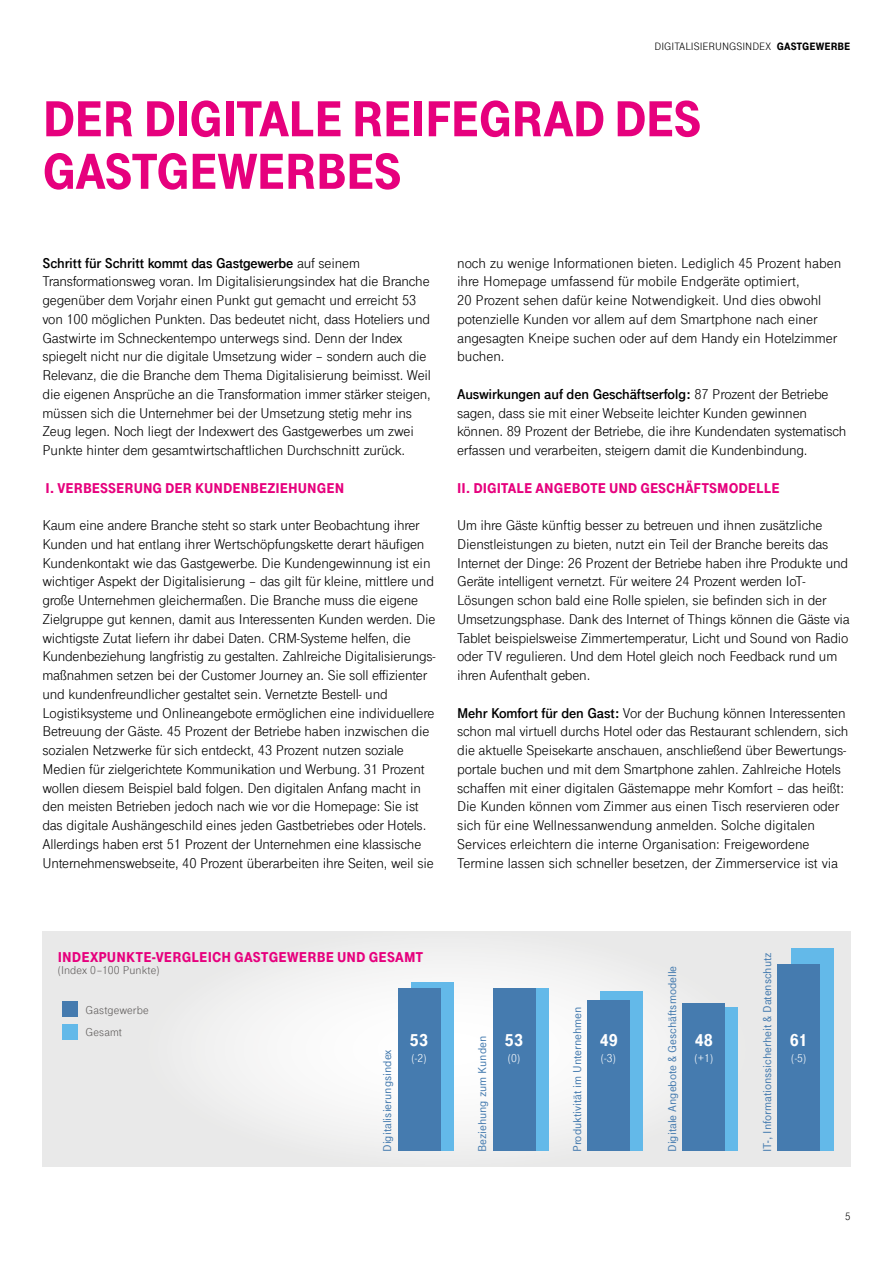
<style>
.page{position:relative;width:893px;height:1263px;background:#fff}
.page>*{position:absolute;margin:0;border:0;box-sizing:border-box;transform-origin:0 0}
.t1{font:900 52.5px/52.5px "Tele Grotesk Next";letter-spacing:-.02em;color:#e6007d}
.t2{font:900 18.15px "Tele Grotesk Next";color:#fff}
.t3{font:900 15.15px "Tele Grotesk Next";letter-spacing:.005em;color:#e6007d}
.t4{font:15px/18.8px "Tele Grotesk Next";letter-spacing:-.01em;color:#000}
.t5{font:900 15px "Tele Grotesk Next";color:#e6007d}
.t6{font:500 12px "Tele Grotesk Next";color:#457baf}
.t7{font:12px/22.6px "Tele Grotesk Next";letter-spacing:.005em;color:#615e5d}
.t8{font:12px "Tele Grotesk Next";color:#fff}
.t9{font:11.25px "Tele Grotesk Next";color:#000}
.s1{font-weight:900}
.s2{font-weight:700}
</style>
<div class="page">
<div style="left:43px;top:931px;width:807px;height:235px;background:linear-gradient(to bottom,#efefef,#efefef)"></div>
<div style="left:411px;top:982px;width:43px;height:168px;background:#63b9e9"></div>
<div style="left:791px;top:948px;width:43px;height:202px;background:#63b9e9"></div>
<div style="left:695px;top:1007px;width:43px;height:143px;background:#63b9e9"></div>
<div style="left:600px;top:991px;width:43px;height:159px;background:#63b9e9"></div>
<div style="left:506px;top:988px;width:43px;height:162px;background:#63b9e9"></div>
<div style="left:777px;top:964px;width:43px;height:186px;background:#457baf"></div>
<div style="left:587px;top:1000px;width:43px;height:150px;background:#457baf"></div>
<div style="left:398px;top:988px;width:42px;height:162px;background:#457baf"></div>
<div style="left:682px;top:1003px;width:43px;height:147px;background:#457baf"></div>
<div style="left:493px;top:988px;width:42px;height:162px;background:#457baf"></div>
<div style="left:62px;top:1001px;width:16px;height:16px;background:#457baf"></div>
<div style="left:62px;top:1024px;width:16px;height:15px;background:#63b9e9"></div>
<p class="t9" style="left:655px;top:40px;width:197px">DIGITALISIERUNGSINDEX <span class="s1">GASTGEWERBE</span></p>
<h1 class="t1" style="left:43px;top:93px;width:660px">DER DIGITALE REIFEGRAD DES<br>GASTGEWERBES</h1>
<p class="t4" style="left:43px;top:253px;width:390px"><span class="s2">Schritt für Schritt kommt das Gastgewerbe</span> auf seinem Transformationsweg voran. Im Digitalisierungsindex hat die Branche gegenüber dem Vorjahr einen Punkt gut gemacht und erreicht 53 von 100 möglichen Punkten. Das bedeutet nicht, dass Hoteliers und Gastwirte im Schneckentempo unterwegs sind. Denn der Index spiegelt nicht nur die digitale Umsetzung wider – sondern auch die Relevanz, die die Branche dem Thema Digitalisierung beimisst. Weil die eigenen Ansprüche an die Transformation immer stärker steigen, müssen sich die Unternehmer bei der Umsetzung stetig mehr ins Zeug legen. Noch liegt der Indexwert des Gastgewerbes um zwei Punkte hinter dem gesamtwirtschaftlichen Durchschnitt zurück.</p>
<p class="t5" style="left:46px;top:479px;width:300px">I. VERBESSERUNG DER KUNDENBEZIEHUNGEN</p>
<p class="t4" style="left:43px;top:516px;width:394px">Kaum eine andere Branche steht so stark unter Beobachtung ihrer Kunden und hat entlang ihrer Wertschöpfungskette derart häufigen Kundenkontakt wie das Gastgewerbe. Die Kundengewinnung ist ein wichtiger Aspekt der Digitalisierung – das gilt für kleine, mittlere und große Unternehmen gleichermaßen. Die Branche muss die eigene Zielgruppe gut kennen, damit aus Interessenten Kunden werden. Die wichtigste Zutat liefern ihr dabei Daten. CRM-Systeme helfen, die Kundenbeziehung langfristig zu gestalten. Zahlreiche Digitalisierungs&shy;maßnahmen setzen bei der Customer Journey an. Sie soll effizienter und kundenfreundlicher gestaltet sein. Vernetzte Bestell- und Logistiksysteme und Onlineangebote ermöglichen eine individuellere Betreuung der Gäste. 45 Prozent der Betriebe haben inzwischen die sozialen Netzwerke für sich entdeckt, 43 Prozent nutzen soziale Medien für zielgerichtete Kommunikation und Werbung. 31 Prozent wollen diesem Beispiel bald folgen. Den digitalen Anfang macht in den meisten Betrieben jedoch nach wie vor die Homepage: Sie ist das digitale Aushängeschild eines jeden Gastbetriebes oder Hotels.<br>Allerdings haben erst 51 Prozent der Unternehmen eine klassische Unternehmenswebseite, 40 Prozent überarbeiten ihre Seiten, weil sie</p>
<p class="t4" style="left:457px;top:253px;width:386px">noch zu wenige Informationen bieten. Lediglich 45 Prozent haben ihre Homepage umfassend für mobile Endgeräte optimiert,<br>20 Prozent sehen dafür keine Notwendigkeit. Und dies obwohl potenzielle Kunden vor allem auf dem Smartphone nach einer angesagten Kneipe suchen oder auf dem Handy ein Hotelzimmer buchen.</p>
<p class="t4" style="left:457px;top:385px;width:391px"><span class="s2">Auswirkungen auf den Geschäftserfolg:</span> 87 Prozent der Betriebe sagen, dass sie mit einer Webseite leichter Kunden gewinnen können. 89 Prozent der Betriebe, die ihre Kundendaten systematisch erfassen und verarbeiten, steigern damit die Kundenbindung.</p>
<p class="t5" style="left:457px;top:479px;width:324px">II. DIGITALE ANGEBOTE UND GESCHÄFTSMODELLE</p>
<p class="t4" style="left:457px;top:516px;width:394px">Um ihre Gäste künftig besser zu betreuen und ihnen zusätzliche Dienstleistungen zu bieten, nutzt ein Teil der Branche bereits das Internet der Dinge: 26 Prozent der Betriebe haben ihre Produkte und Geräte intelligent vernetzt. Für weitere 24 Prozent werden IoT-Lösungen schon bald eine Rolle spielen, sie befinden sich in der Umsetzungsphase. Dank des Internet of Things können die Gäste via Tablet beispielsweise Zimmertemperatur, Licht und Sound von Radio oder TV regulieren. Und dem Hotel gleich noch Feedback rund um ihren Aufenthalt geben.</p>
<p class="t4" style="left:457px;top:703px;width:393px"><span class="s2">Mehr Komfort für den Gast:</span> Vor der Buchung können Interessenten schon mal virtuell durchs Hotel oder das Restaurant schlendern, sich die aktuelle Speisekarte anschauen, anschließend über Bewertungs&shy;portale buchen und mit dem Smartphone zahlen. Zahlreiche Hotels schaffen mit einer digitalen Gästemappe mehr Komfort – das heißt:<br>Die Kunden können vom Zimmer aus einen Tisch reservieren oder sich für eine Wellnessanwendung anmelden. Solche digitalen Services erleichtern die interne Organisation: Freigewordene Termine lassen sich schneller besetzen, der Zimmerservice ist via</p>
<p class="t3" style="left:58px;top:948px;width:367px">INDEXPUNKTE-VERGLEICH GASTGEWERBE UND GESAMT</p>
<p class="t7" style="left:58px;top:959px;width:103px">(Index 0–100 Punkte)</p>
<p class="t7" style="left:85px;top:999px;width:65px">Gastgewerbe<br>Gesamt</p>
<p class="t6" style="left:760px;top:1152px;width:201px;rotate:-90deg">IT-, Informationssicherheit &amp; Datenschutz</p>
<p class="t6" style="left:665px;top:1152px;width:188px;rotate:-90deg">Digitale Angebote &amp; Geschäftsmodelle</p>
<p class="t6" style="left:570px;top:1152px;width:147px;rotate:-90deg">Produktivität im Unternehmen</p>
<p class="t2" style="left:410px;top:1029px;width:20px">53</p>
<p class="t2" style="left:695px;top:1029px;width:20px">48</p>
<p class="t2" style="left:790px;top:1029px;width:20px">61</p>
<p class="t8" style="left:412px;top:1051px;width:17px">(-2)</p>
<p class="t8" style="left:508px;top:1051px;width:14px">(0)</p>
<p class="t8" style="left:601px;top:1051px;width:17px">(-3)</p>
<p class="t8" style="left:694px;top:1051px;width:20px">(+1)</p>
<p class="t8" style="left:791px;top:1051px;width:17px">(-5)</p>
<p class="t2" style="left:505px;top:1029px;width:20px">53</p>
<p class="t2" style="left:600px;top:1029px;width:20px">49</p>
<p class="t6" style="left:475px;top:1152px;width:118px;rotate:-90deg">Beziehung zum Kunden</p>
<p class="t6" style="left:381px;top:1152px;width:104px;rotate:-90deg">Digitalisierungsindex</p>
<p class="t9" style="left:845px;top:1210px;width:7px">5</p>
</div>
